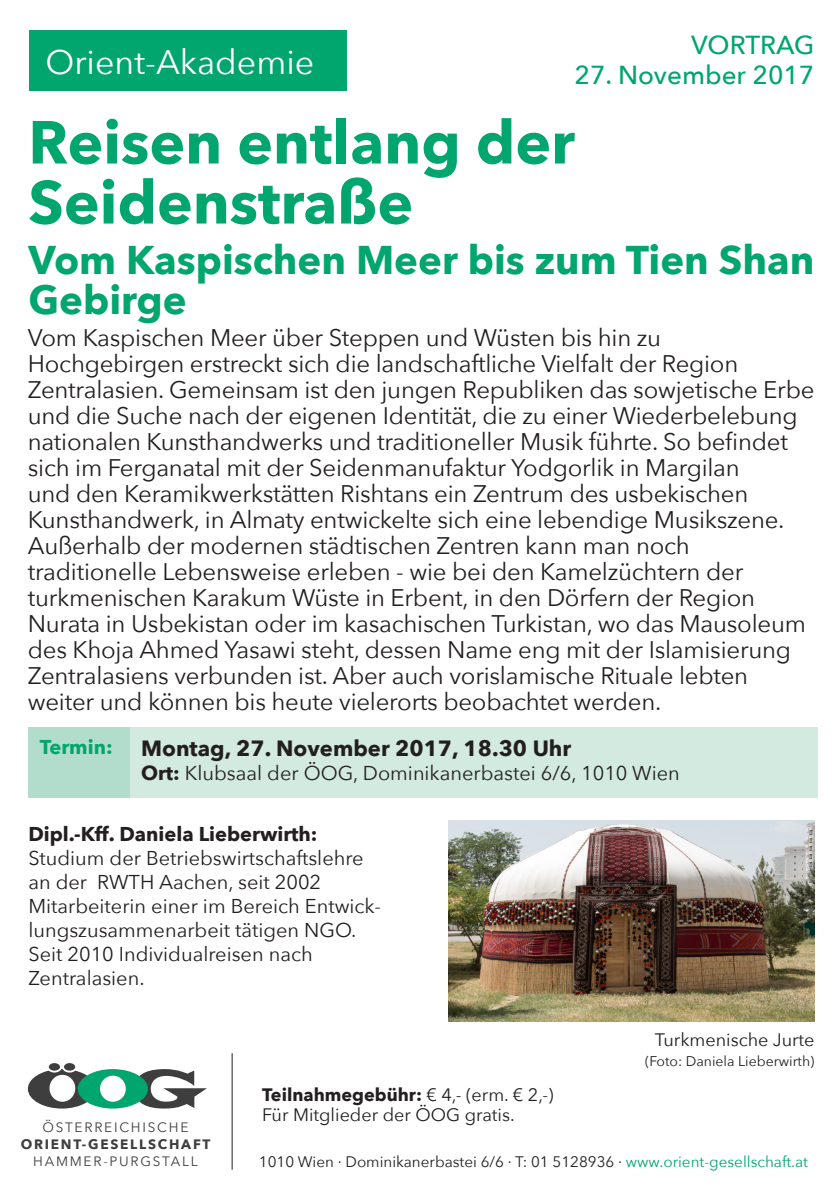
<style>
.page{position:relative;width:840px;height:1191px;background:#fff}
.page>*{position:absolute;margin:0;border:0;box-sizing:border-box;transform-origin:0 0}
.t1{font:700 60px/60px "Avenir Next";color:#00a66e}
.t2{font:700 40px/40px "Avenir Next";color:#00a66e}
.t3{font:34px "Avenir Next";color:#fff}
.t4{font:500 26px "Avenir Next";color:#00a66e}
.t5{font:24px/26px "Avenir Next";letter-spacing:-.01em;color:#231f20}
.t6{font:700 22px "Avenir Next";color:#231f20}
.t7{font:20px/24px "Avenir Next";color:#231f20}
.t8{font:700 20px "Avenir Next";color:#231f20}
.t9{font:700 20px "Avenir Next";color:#00a66e}
.t10{font:18px "Avenir Next";color:#231f20}
.t11{font:700 18px "Avenir Next";color:#231f20}
.t12{font:15.2px "Avenir Next";color:#231f20}
.t13{font:14px "Avenir Next";color:#231f20}
.t14{font:13.6px "Avenir Next";letter-spacing:.13em;color:#3e3e3f}
.t15{font:700 13.6px "Avenir Next";letter-spacing:.13em;color:#3e3e3f}
.s1{font-weight:700}
.s2{font-weight:400}
.s3{color:#00a66e}
</style>
<div class="page">
<div style="left:29px;top:30px;width:317px;height:61px;background:#00a66e"></div>
<div style="left:49px;top:1063px;width:11px;height:7px;background:#3e3e3f;border-radius:50%"></div>
<div style="left:64px;top:1063px;width:11px;height:7px;background:#3e3e3f;border-radius:50%"></div>
<svg style="left:28px;top:1069px;width:179px;height:39px"></svg>
<hr style="left:231px;top:1053px;width:1px;height:116px;background:#231f20">
<div style="left:28px;top:727px;width:102px;height:70px;background:#b2ddcc"></div>
<div style="left:130px;top:727px;width:687px;height:70px;background:#d2eadf"></div>
<img style="left:448px;top:820px;width:366px;height:201px">
<p class="t3" style="left:45px;top:42px;width:270px">Orient-Akademie</p>
<p class="t4" style="left:690px;top:30px;width:125px">VORTRAG</p>
<p class="t4" style="left:574px;top:60px;width:241px">27. November 2017</p>
<p class="t1" style="left:28px;top:112px;width:547px">Reisen entlang der<br>Seidenstraße</p>
<p class="t2" style="left:28px;top:240px;width:787px">Vom Kaspischen Meer bis zum Tien Shan<br>Gebirge</p>
<p class="t5" style="left:28px;top:324px;width:787px">Vom Kaspischen Meer über Steppen und Wüsten bis hin zu Hochgebirgen erstreckt sich die landschaftliche Vielfalt der Region Zentralasien. Gemeinsam ist den jungen Republiken das sowjetische Erbe und die Suche nach der eigenen Identität, die zu einer Wiederbelebung nationalen Kunsthandwerks und traditioneller Musik führte. So befindet sich im Ferganatal mit der Seidenmanufaktur Yodgorlik in Margilan<br>und den Keramikwerkstätten Rishtans ein Zentrum des usbekischen Kunsthandwerk, in Almaty entwickelte sich eine lebendige M usikszene.<br>Außerhalb der modernen städtischen Zentren kann man noch traditionelle Lebensweise erleben - wie bei den Kamelzüchtern der turkmenischen Karakum Wüste in Erbent, in den Dörfern der Region Nurata in Usbekistan oder im kasachischen Turkistan, wo das Mausoleum des Khoja Ahmed Yasawi steht, dessen Name eng mit der Islamisierung Zentralasiens verbunden ist. Aber auch vorislamische Rituale lebten weiter und können bis heute vielerorts beobachtet werden.</p>
<p class="t9" style="left:40px;top:735px;width:74px">Termin:</p>
<p class="t6" style="left:141px;top:735px;width:431px">Montag, 27. November 2017, 18.30 Uhr</p>
<p class="t7" style="left:141px;top:761px;width:540px"><span class="s1">Ort:</span> Klubsaal der ÖOG, Dominikanerbastei 6/6, 1010 Wien</p>
<p class="t8" style="left:28px;top:821px;width:290px">Dipl.-Kff. Daniela Lieberwirth:</p>
<p class="t7" style="left:28px;top:846px;width:337px">Studium der Betriebswirtschaftslehre an der RWTH Aachen, seit 2002</p>
<p class="t7" style="left:28px;top:894px;width:354px">M itarbeiterin einer im Bereich Entwick&shy;lungszusammenarbeit tätigen NGO.</p>
<p class="t7" style="left:28px;top:942px;width:286px">Seit 2010 I ndividualreisen nach</p>
<p class="t7" style="left:28px;top:966px;width:118px">Zentralasien.</p>
<p class="t10" style="left:654px;top:1029px;width:161px">Turkmenische Jurte</p>
<p class="t13" style="left:644px;top:1052px;width:171px">(Foto: Daniela Lieberwirth)</p>
<p class="t14" style="left:42px;top:1119px;width:147px">Österreichische</p>
<p class="t15" style="left:21px;top:1136px;width:191px">Orient-Gesellschaft</p>
<p class="t14" style="left:33px;top:1153px;width:166px">Hammer-Purgstall</p>
<p class="t11" style="left:262px;top:1083px;width:293px">Teilnahmegebühr: <span class="s2">€ 4,- (erm. € 2,-)</span></p>
<p class="t10" style="left:262px;top:1103px;width:254px">Für M itglieder der ÖOG gratis.</p>
<p class="t12" style="left:259px;top:1152px;width:550px">1010 Wien · Dominikanerbastei 6/6 · T: 01 5128936 · <span class="s3">www.orient-gesellschaft.at</span></p>
</div>
